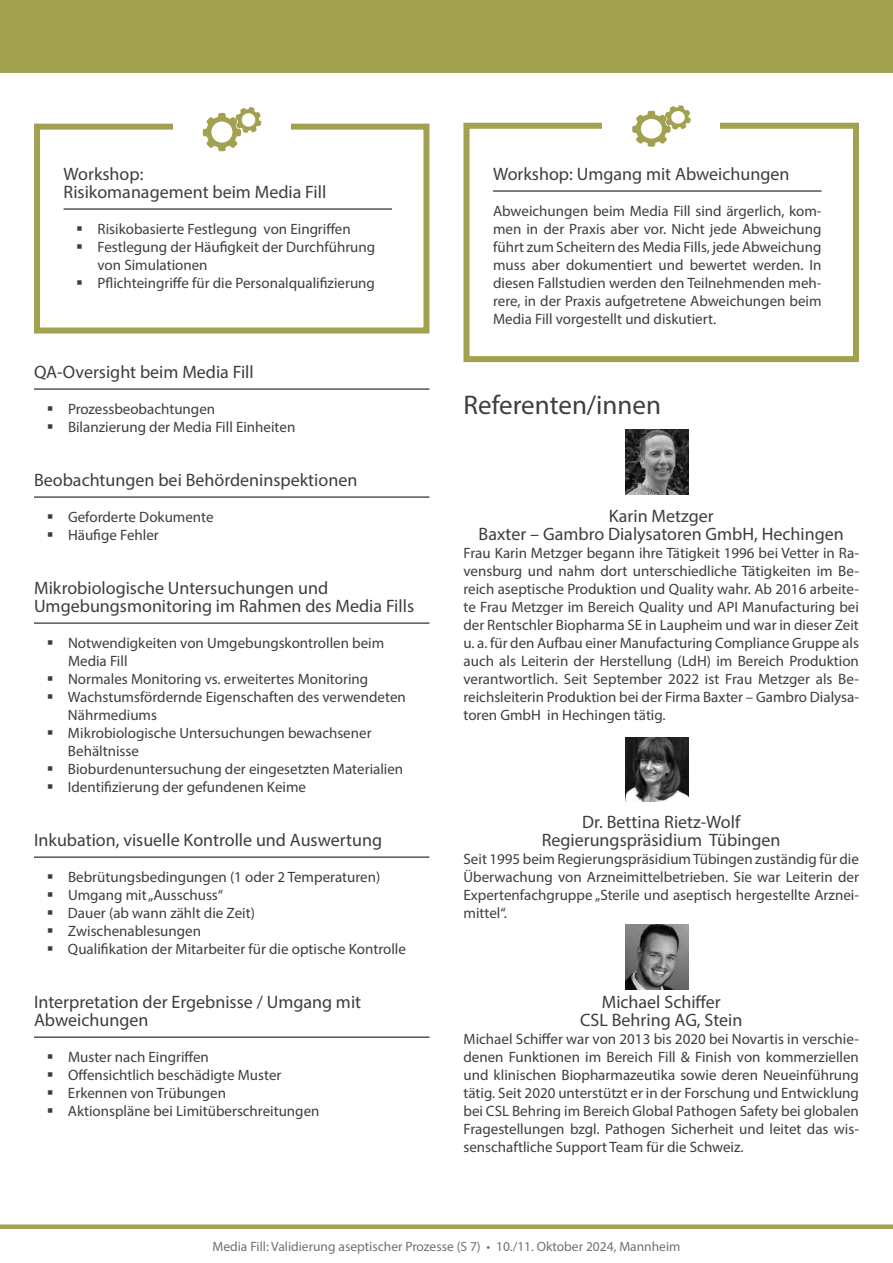
<style>
.page{position:relative;width:893px;height:1263px;background:#fff}
.page>*{position:absolute;margin:0;border:0;box-sizing:border-box;transform-origin:0 0}
.t1{font:27px "Myriad Pro";color:#3e3d40}
.t2{font:18px/18px "Myriad Pro";color:#3e3d40}
.t3{font:15px/18px "Myriad Pro";color:#3e3d40}
.t4{font:13.5px "Myriad Pro";color:#707172}
</style>
<div class="page">
<div style="left:0;top:0;width:893px;height:72px;background:#a1a150"></div>
<div style="left:0;top:1224px;width:893px;height:5px;background:#a1a150"></div>
<hr style="left:34px;top:389px;width:395px;height:1px;background:#000">
<hr style="left:34px;top:497px;width:395px;height:1px;background:#000">
<hr style="left:34px;top:623px;width:395px;height:1px;background:#000">
<hr style="left:34px;top:857px;width:395px;height:1px;background:#000">
<hr style="left:34px;top:1037px;width:395px;height:1px;background:#000">
<div style="left:34px;top:124px;width:395px;height:209px;border:6px solid #a1a150"></div>
<div style="left:173px;top:118px;width:118px;height:23px;background:#fff"></div>
<svg style="left:202px;top:107px;width:60px;height:45px"></svg>
<hr style="left:64px;top:209px;width:328px;height:1px;background:#000">
<div style="left:463px;top:123px;width:396px;height:239px;border:6px solid #a1a150"></div>
<div style="left:603px;top:117px;width:117px;height:21px;background:#fff"></div>
<svg style="left:632px;top:105px;width:59px;height:42px"></svg>
<hr style="left:493px;top:191px;width:328px;height:1px;background:#000">
<img style="left:625px;top:430px;width:64px;height:65px">
<img style="left:625px;top:737px;width:64px;height:65px">
<img style="left:626px;top:925px;width:63px;height:64px">
<p class="t2" style="left:64px;top:165px;width:264px">Workshop:<br>Risikomanagement beim Media Fill</p>
<p class="t3" style="left:98px;top:220px;width:279px">Risikobasierte Festlegung von Eingriffen Festlegung der Häufigkeit der Durchführung von Simulationen<br>Pflichteingriffe für die Personalqualifizierung</p>
<p class="t2" style="left:34px;top:363px;width:221px">QA-Oversight beim Media Fill</p>
<p class="t3" style="left:68px;top:400px;width:229px">Prozessbeobachtungen<br>Bilanzierung der Media Fill Einheiten</p>
<p class="t2" style="left:34px;top:471px;width:325px">Beobachtungen bei Behördeninspektionen</p>
<p class="t3" style="left:68px;top:508px;width:147px">Geforderte Dokumente<br>Häufige Fehler</p>
<p class="t2" style="left:34px;top:579px;width:382px">Mikrobiologische Untersuchungen und<br>Umgebungsmonitoring im Rahmen des Media Fills</p>
<p class="t3" style="left:68px;top:634px;width:339px">Notwendigkeiten von Umgebungskontrollen beim Media Fill<br>Normales Monitoring vs. erweitertes Monitoring Wachstumsfördernde Eigenschaften des verwendeten Nährmediums<br>Mikrobiologische Untersuchungen bewachsener Behältnisse<br>Bioburdenuntersuchung der eingesetzten Materialien Identifizierung der gefundenen Keime</p>
<p class="t2" style="left:34px;top:831px;width:350px">Inkubation, visuelle Kontrolle und Auswertung</p>
<p class="t3" style="left:68px;top:868px;width:339px">Bebrütungsbedingungen (1 oder 2 Temperaturen)<br>Umgang mit „Ausschuss“<br>Dauer (ab wann zählt die Zeit)<br>Zwischenablesungen<br>Qualifikation der Mitarbeiter für die optische Kontrolle</p>
<p class="t2" style="left:34px;top:993px;width:329px">Interpretation der Ergebnisse / Umgang mit<br>Abweichungen</p>
<p class="t3" style="left:68px;top:1048px;width:253px">Muster nach Eingriffen<br>Offensichtlich beschädigte Muster<br>Erkennen von Trübungen<br>Aktionspläne bei Limitüberschreitungen</p>
<p class="t2" style="left:493px;top:165px;width:298px">Workshop: Umgang mit Abweichungen</p>
<p class="t3" style="left:493px;top:202px;width:330px;text-align:justify">Abweichungen beim Media Fill sind ärgerlich, kom&shy;men in der Praxis aber vor. Nicht jede Abweichung führt zum Scheitern des Media Fills, jede Abweichung muss aber dokumentiert und bewertet werden. In diesen Fallstudien werden den Teilnehmenden meh&shy;rere, in der Praxis aufgetretene Abweichungen beim Media Fill vorgestellt und diskutiert.</p>
<h1 class="t1" style="left:463px;top:388px;width:199px">Referenten/innen</h1>
<p class="t2" style="left:479px;top:507px;width:367px;text-align:center">Karin Metzger<br>Baxter – Gambro Dialysatoren GmbH, Hechingen</p>
<p class="t3" style="left:463px;top:544px;width:397px;text-align:justify">Frau Karin Metzger begann ihre Tätigkeit 1996 bei Vetter in Ra&shy;vensburg und nahm dort unterschiedliche Tätigkeiten im Be&shy;reich aseptische Produktion und Quality wahr. Ab 2016 arbeite&shy;te Frau Metzger im Bereich Quality und API Manufacturing bei der Rentschler Biopharma SE in Laupheim und war in dieser Zeit u. a. für den Aufbau einer Manufacturing Compliance Gruppe als auch als Leiterin der Herstellung (LdH) im Bereich Produktion verantwortlich. Seit September 2022 ist Frau Metzger als Be&shy;reichsleiterin Produktion bei der Firma Baxter – Gambro Dialysa&shy;toren GmbH in Hechingen tätig.</p>
<p class="t2" style="left:542px;top:813px;width:240px;text-align:center">Dr. Bettina Rietz-Wolf<br>Regierungspräsidium Tübingen</p>
<p class="t3" style="left:463px;top:850px;width:397px;text-align:justify">Seit 1995 beim Regierungspräsidium Tübingen zuständig für die Überwachung von Arzneimittelbetrieben. Sie war Leiterin der Expertenfachgruppe „Sterile und aseptisch hergestellte Arznei&shy;mittel“.</p>
<p class="t2" style="left:580px;top:993px;width:164px;text-align:center">Michael Schiffer<br>CSL Behring AG, Stein</p>
<p class="t3" style="left:463px;top:1030px;width:397px;text-align:justify">Michael Schiffer war von 2013 bis 2020 bei Novartis in verschie&shy;denen Funktionen im Bereich Fill &amp; Finish von kommerziellen und klinischen Biopharmazeutika sowie deren Neueinführung tätig. Seit 2020 unterstützt er in der Forschung und Entwicklung bei CSL Behring im Bereich Global Pathogen Safety bei globalen Fragestellungen bzgl. Pathogen Sicherheit und leitet das wis&shy;senschaftliche Support Team für die Schweiz.</p>
<p class="t4" style="left:212px;top:1238px;width:469px">Media Fill: Validierung aseptischer Prozesse (S 7) • 10./11. Oktober 2024, Mannheim</p>
</div>
